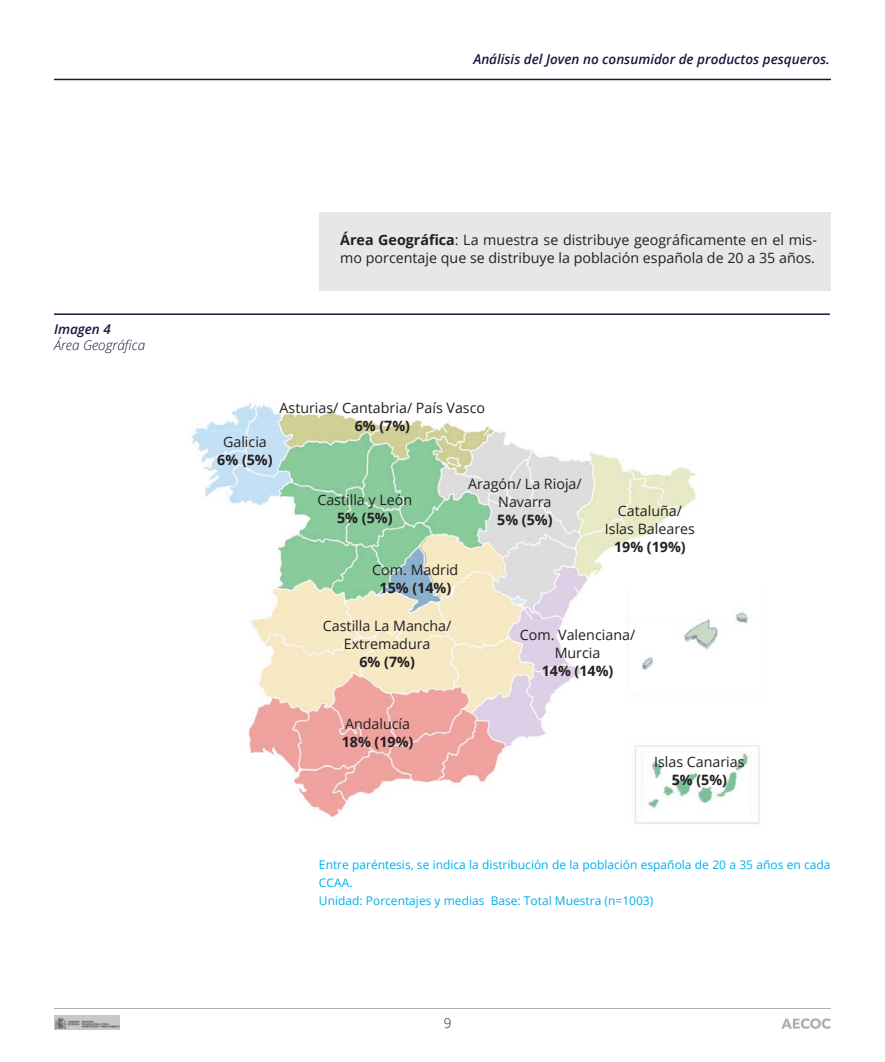
<style>
.page{position:relative;width:885px;height:1062px;background:#fff}
.page>*{position:absolute;margin:0;border:0;box-sizing:border-box;transform-origin:0 0}
.t1{font:14.25px/18px "Open Sans";color:#231f20;text-align:center}
.t2{font:700 14.25px "Open Sans";color:#231f20}
.t3{font:italic 600 13.5px "Open Sans";color:#1f153f}
.t4{font:italic 300 13.5px "Open Sans";color:#1f153f}
.t5{font:300 13.5px "Open Sans";color:#231f20}
.t6{font:12px/18px "Open Sans";color:#00aeef}
.s1{font-weight:700}
</style>
<div class="page">
<hr style="left:54px;top:1007px;width:776px;height:1px;background:#b0aeb0">
<svg style="left:781px;top:1018px;width:49px;height:10px"></svg>
<img style="left:54px;top:1015px;width:65px;height:14px">
<hr style="left:54px;top:79px;width:776px;height:1px;background:#1f153f">
<hr style="left:54px;top:313px;width:775px;height:2px;background:#1f153f">
<div style="left:319px;top:213px;width:511px;height:78px;background:#e6e7e8"></div>
<img style="left:191px;top:403px;width:569px;height:421px">
<p class="t3" style="left:54px;top:319px;width:58px">Imagen 4</p>
<p class="t4" style="left:54px;top:335px;width:93px">Área Geográfica</p>
<p class="t3" style="left:473px;top:50px;width:358px">Análisis del Joven no consumidor de productos pesqueros.</p>
<p class="t1" style="left:340px;top:230px;width:478px;text-align:left"><span class="s1">Área Geográfica</span>: La muestra se distribuye geográficamente en el mis&shy;mo porcentaje que se distribuye la población española de 20 a 35 años.</p>
<p class="t1" style="left:279px;top:399px;width:207px">Asturias/ Cantabria/ País Vasco</p>
<p class="t2" style="left:354px;top:416px;width:57px">6% (7%)</p>
<p class="t1" style="left:223px;top:433px;width:45px">Galicia</p>
<p class="t2" style="left:217px;top:450px;width:57px">6% (5%)</p>
<p class="t1" style="left:317px;top:490px;width:96px">Castilla y León</p>
<p class="t2" style="left:337px;top:508px;width:57px">5% (5%)</p>
<p class="t1" style="left:372px;top:560px;width:88px">Com. Madrid</p>
<p class="t2" style="left:379px;top:577px;width:73px">15% (14%)</p>
<p class="t1" style="left:323px;top:616px;width:130px">Castilla La Mancha/<br>Extremadura</p>
<p class="t2" style="left:359px;top:651px;width:57px">6% (7%)</p>
<p class="t1" style="left:468px;top:474px;width:115px">Aragón/ La Rioja/<br>Navarra</p>
<p class="t2" style="left:497px;top:509px;width:57px">5% (5%)</p>
<p class="t1" style="left:604px;top:501px;width:92px">Cataluña/<br>Islas Baleares</p>
<p class="t2" style="left:614px;top:537px;width:73px">19% (19%)</p>
<p class="t1" style="left:520px;top:625px;width:117px">Com. Valenciana/<br>Murcia</p>
<p class="t2" style="left:541px;top:661px;width:73px">14% (14%)</p>
<p class="t1" style="left:345px;top:714px;width:67px">Andalucía</p>
<p class="t2" style="left:342px;top:731px;width:73px">18% (19%)</p>
<p class="t1" style="left:654px;top:752px;width:92px">Islas Canarias</p>
<p class="t2" style="left:671px;top:769px;width:57px">5% (5%)</p>
<p class="t6" style="left:319px;top:854px;width:513px">Entre paréntesis, se indica la distribución de la población española de 20 a 35 años en cada<br>CCAA.<br>Unidad: Porcentajes y medias Base: Total Muestra (n=1003)</p>
<p class="t5" style="left:444px;top:1013px;width:9px">9</p>
</div>
